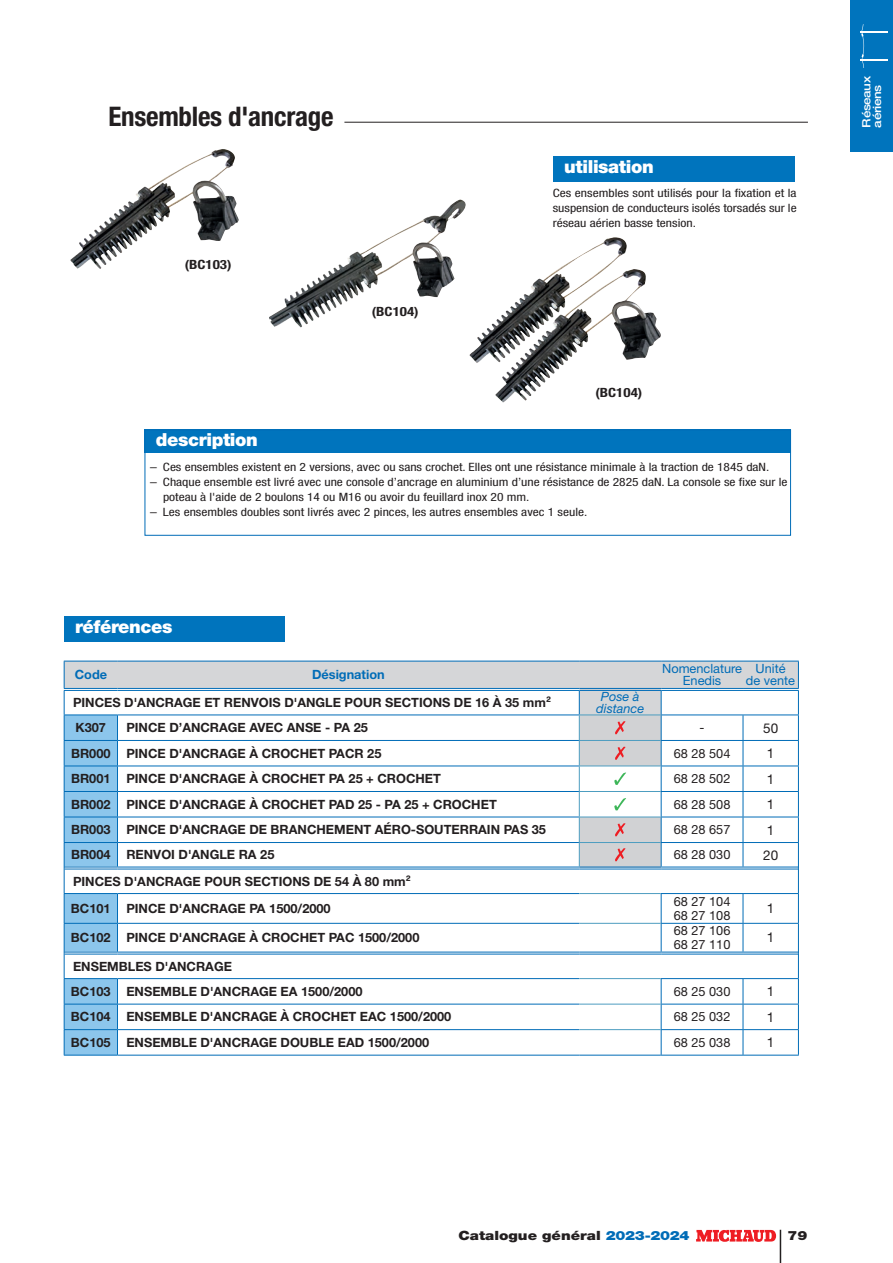
<style>
.page{position:relative;width:893px;height:1263px;background:#fff}
.page>*{position:absolute;margin:0;border:0;box-sizing:border-box;transform-origin:0 0}
.t1{font:700 condensed 27px "Helvetica Neue LT Pro";letter-spacing:-.01em;color:#231f20}
.t2{font:900 18px "Helvetica Neue LT Pro";letter-spacing:-.02em;color:#fff}
.t3{font:13.5px "Helvetica Neue LT Pro";color:#231f20}
.t4{font:700 12.75px/27.2px "Helvetica Neue LT Pro";color:#231f20}
.t5{font:12.75px/13.5px "Helvetica Neue LT Pro";color:#231f20}
.t6{font:12.75px/12px "Helvetica Neue LT Pro";color:#006cb7;text-align:center}
.t7{font:900 12.75px "Helvetica Neue LT Pro";color:#231f20;scale:1.18 1}
.t8{font:700 condensed 12.75px "Helvetica Neue LT Pro";color:#231f20;scale:1.18 1}
.t9{font:700 12.75px "Helvetica Neue LT Pro";color:#006cb7}
.t10{font:italic 12.75px/12px "Helvetica Neue LT Pro";color:#006cb7;text-align:center}
.t11{font:condensed 11.55px/15px "Helvetica Neue LT Pro";color:#231f20;text-align:justify;scale:1.18 1}
.t12{font:500 11.55px/10.5px "Helvetica Neue LT Pro";letter-spacing:-.03em;color:#fff;scale:1.18 1}
.s1{color:#006cb7}
</style>
<div class="page">
<hr style="left:0;top:0;width:1px;height:64px;background:#0074bd">
<hr style="left:780px;top:1230px;width:1px;height:33px;background:#231f20">
<svg style="left:696px;top:1230px;width:80px;height:12px"></svg>
<div style="left:850px;top:0;width:43px;height:152px;background:#0074bd"></div>
<svg style="left:861px;top:24px;width:27px;height:44px"></svg>
<img style="left:70px;top:149px;width:152px;height:120px">
<div style="left:554px;top:156px;width:241px;height:26px;background:#0074bd"></div>
<div style="left:145px;top:430px;width:646px;height:23px;background:#0074bd"></div>
<div style="left:145px;top:429px;width:646px;height:107px;border:1px solid #006cb7"></div>
<hr style="left:344px;top:122px;width:464px;height:1px;background:#231f20">
<div style="left:65px;top:616px;width:220px;height:25px;background:#0074bd"></div>
<hr style="left:64px;top:1055px;width:53px;height:1px;background:#006cb7">
<hr style="left:117px;top:1055px;width:462px;height:1px;background:#006cb7">
<hr style="left:579px;top:1055px;width:82px;height:1px;background:#006cb7">
<hr style="left:661px;top:1055px;width:82px;height:1px;background:#006cb7">
<hr style="left:743px;top:1055px;width:56px;height:1px;background:#006cb7">
<svg style="left:64px;top:661px;width:735px;height:394px"></svg>
<img style="left:269px;top:215px;width:171px;height:112px">
<img style="left:469px;top:237px;width:145px;height:126px">
<h1 class="t1" style="left:108px;top:100px;width:227px">Ensembles d'ancrage</h1>
<p class="t8" style="left:185px;top:257px;width:41px">(BC103)</p>
<h2 class="t2" style="left:156px;top:429px;width:104px">description</h2>
<p class="t8" style="left:372px;top:304px;width:41px">(BC104)</p>
<h2 class="t2" style="left:564px;top:156px;width:91px">utilisation</h2>
<p class="t11" style="left:553px;top:185px;width:208px">Ces ensembles sont utilisés pour la fixation et la suspension de conducteurs isolés torsadés sur le réseau aérien basse tension.</p>
<p class="t8" style="left:595px;top:385px;width:41px">(BC104)</p>
<p class="t11" style="left:150px;top:460px;width:526px">– Ces ensembles existent en 2 versions, avec ou sans crochet. Elles ont une résistance minimale à la traction de 1845 daN.</p>
<p class="t11" style="left:163px;top:475px;width:531px;text-indent:-13px">– Chaque ensemble est livré avec une console d’ancrage en aluminium d’une résistance de 2825 daN. La console se fixe sur le poteau à l'aide de 2 boulons 14 ou M16 ou avoir du feuillard inox 20 mm.</p>
<p class="t11" style="left:150px;top:505px;width:372px">– Les ensembles doubles sont livrés avec 2 pinces, les autres ensembles avec 1 seule.</p>
<h2 class="t2" style="left:75px;top:615px;width:99px">références</h2>
<p class="t9" style="left:75px;top:667px;width:34px">Code</p>
<p class="t9" style="left:312px;top:667px;width:74px">Désignation</p>
<p class="t6" style="left:662px;top:662px;width:81px">Nomenclature<br>Enedis</p>
<p class="t6" style="left:746px;top:662px;width:51px">Unité<br>de vente</p>
<p class="t4" style="left:73px;top:689px;width:479px">PINCES D'ANCRAGE ET RENVOIS D'ANGLE POUR SECTIONS DE 16 À 35 mm²</p>
<p class="t10" style="left:596px;top:690px;width:49px">Pose à distance</p>
<p class="t4" style="left:76px;top:714px;width:32px">K307</p>
<p class="t4" style="left:126px;top:714px;width:243px">PINCE D’ANCRAGE AVEC ANSE - PA 25</p>
<p class="t5" style="left:700px;top:721px;width:6px">-</p>
<p class="t3" style="left:763px;top:719px;width:17px">50</p>
<p class="t4" style="left:71px;top:739px;width:312px">BR000 PINCE D'ANCRAGE À CROCHET PACR 25</p>
<p class="t5" style="left:674px;top:746px;width:58px">68 28 504</p>
<p class="t3" style="left:767px;top:745px;width:9px">1</p>
<p class="t4" style="left:71px;top:765px;width:371px">BR001 PINCE D'ANCRAGE À CROCHET PA 25 + CROCHET</p>
<p class="t5" style="left:674px;top:772px;width:58px">68 28 502</p>
<p class="t3" style="left:767px;top:770px;width:9px">1</p>
<p class="t4" style="left:71px;top:790px;width:427px">BR002 PINCE D'ANCRAGE À CROCHET PAD 25 - PA 25 + CROCHET</p>
<p class="t5" style="left:674px;top:797px;width:58px">68 28 508</p>
<p class="t3" style="left:767px;top:796px;width:9px">1</p>
<p class="t4" style="left:71px;top:816px;width:476px">BR003 PINCE D'ANCRAGE DE BRANCHEMENT AÉRO-SOUTERRAIN PAS 35</p>
<p class="t5" style="left:674px;top:823px;width:58px">68 28 657</p>
<p class="t3" style="left:767px;top:821px;width:9px">1</p>
<p class="t4" style="left:71px;top:841px;width:205px">BR004 RENVOI D'ANGLE RA 25</p>
<p class="t5" style="left:674px;top:848px;width:58px">68 28 030</p>
<p class="t3" style="left:763px;top:846px;width:17px">20</p>
<p class="t4" style="left:71px;top:867px;width:341px">PINCES D'ANCRAGE POUR SECTIONS DE 54 À 80 mm²<br>BC101 PINCE D'ANCRAGE PA 1500/2000</p>
<p class="t5" style="left:674px;top:895px;width:58px">68 27 104<br>68 27 108</p>
<p class="t3" style="left:767px;top:900px;width:9px">1</p>
<p class="t4" style="left:71px;top:924px;width:350px">BC102 PINCE D'ANCRAGE À CROCHET PAC 1500/2000</p>
<p class="t5" style="left:674px;top:924px;width:58px">68 27 106<br>68 27 110</p>
<p class="t3" style="left:767px;top:929px;width:9px">1</p>
<p class="t4" style="left:71px;top:954px;width:293px;line-height:24.9px">ENSEMBLES D'ANCRAGE<br>BC103 ENSEMBLE D'ANCRAGE EA 1500/2000</p>
<p class="t5" style="left:674px;top:984px;width:58px">68 25 030</p>
<p class="t3" style="left:767px;top:983px;width:9px">1</p>
<p class="t4" style="left:71px;top:1003px;width:382px">BC104 ENSEMBLE D'ANCRAGE À CROCHET EAC 1500/2000</p>
<p class="t5" style="left:674px;top:1010px;width:58px">68 25 032</p>
<p class="t3" style="left:767px;top:1008px;width:9px">1</p>
<p class="t4" style="left:71px;top:1028px;width:360px">BC105 ENSEMBLE D'ANCRAGE DOUBLE EAD 1500/2000</p>
<p class="t5" style="left:674px;top:1035px;width:58px">68 25 038</p>
<p class="t3" style="left:767px;top:1034px;width:9px">1</p>
<p class="t12" style="left:861px;top:128px;width:45px;rotate:-90deg">Réseaux aériens</p>
<p class="t7" style="left:458px;top:1228px;width:197px">Catalogue général <span class="s1">2023-2024</span></p>
<p class="t7" style="left:787px;top:1228px;width:18px">79</p>
</div>
